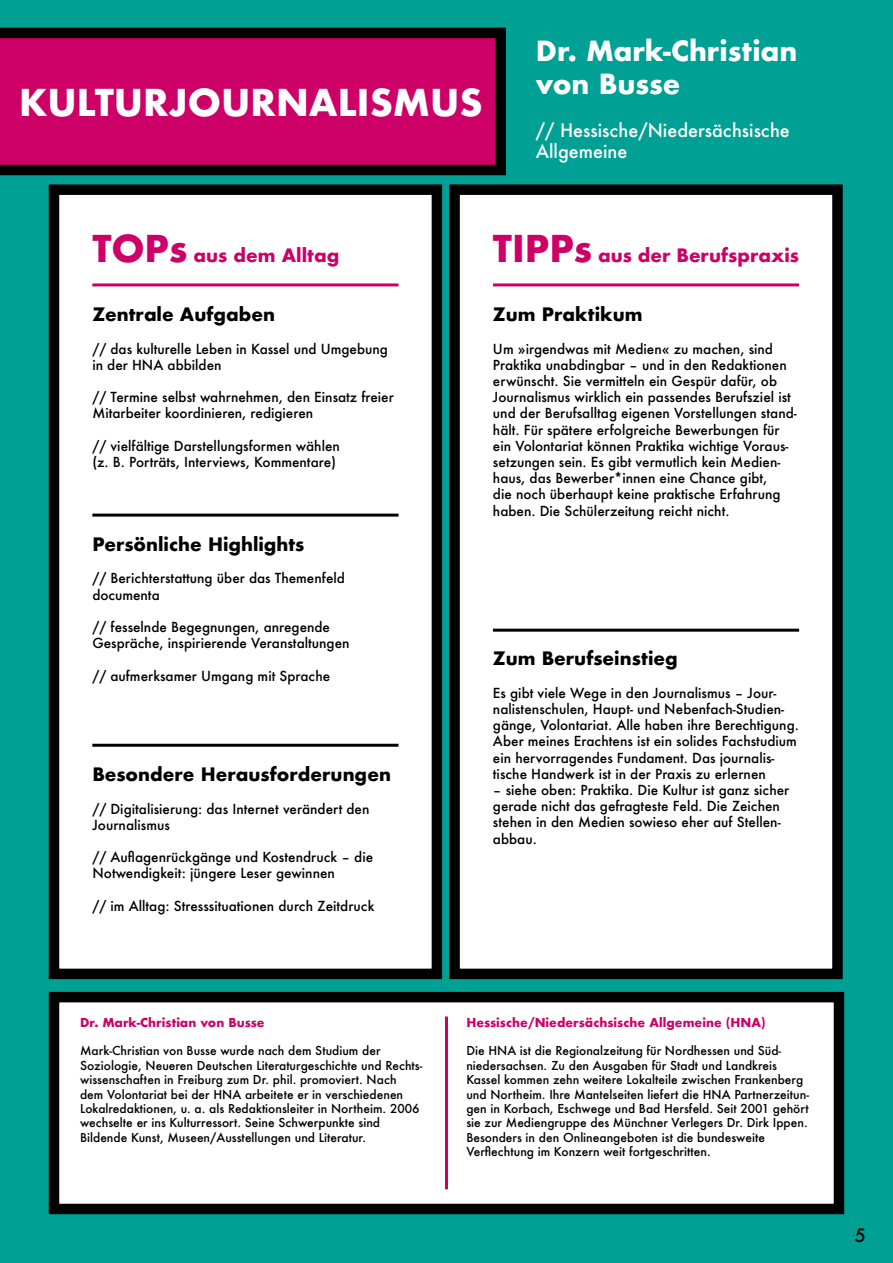
<style>
.page{position:relative;width:893px;height:1263px;background:#00a094}
.page>*{position:absolute;margin:0;border:0;box-sizing:border-box;transform-origin:0 0}
.t1{font:700 36px "Futura";color:#fff}
.t2{font:700 27px "Futura";color:#fff}
.t3{font:700 18px "Futura";color:#000}
.t4{font:700 18px "Futura";color:#cd0068}
.t5{font:500 18px "Futura";color:#fff}
.t6{font:500 18px "Futura";color:#000}
.t7{font:500 13.5px/16.2px "Futura";color:#000}
.t8{font:500 12px/14.4px "Futura";color:#000}
.t9{font:700 12px "Futura";color:#cd0068}
.s1{font-size:36px}
</style>
<div class="page">
<svg style="left:0;top:28px;width:506px;height:147px;background:#ad0057"></svg>
<div style="left:54px;top:190px;width:383px;height:784px;background:#fff"></div>
<div style="left:49px;top:184px;width:393px;height:795px;border:10px solid #000"></div>
<div style="left:455px;top:190px;width:382px;height:784px;background:#fff"></div>
<div style="left:449px;top:184px;width:394px;height:795px;border:10px solid #000"></div>
<div style="left:54px;top:997px;width:785px;height:212px;background:#fff"></div>
<div style="left:49px;top:992px;width:795px;height:222px;border:10px solid #000"></div>
<hr style="left:92px;top:283px;width:307px;height:3px;background:#cd0068">
<hr style="left:92px;top:514px;width:307px;height:3px;background:#000">
<hr style="left:92px;top:744px;width:307px;height:3px;background:#000">
<hr style="left:493px;top:283px;width:306px;height:3px;background:#cd0068">
<hr style="left:493px;top:629px;width:306px;height:3px;background:#000">
<hr style="left:445px;top:1016px;width:3px;height:173px;background:#cd0068">
<p class="t1" style="left:19px;top:76px;width:465px">KULTURJOURNALISMUS</p>
<p class="t2" style="left:536px;top:32px;width:263px">Dr. Mark-Christian</p>
<p class="t2" style="left:536px;top:64px;width:146px">von Busse</p>
<p class="t5" style="left:536px;top:118px;width:256px">// Hessische/Niedersächsische</p>
<p class="t5" style="left:536px;top:139px;width:93px">Allgemeine</p>
<p class="t4" style="left:92px;top:242px;width:248px"><span class="s1">TOPs</span> aus dem Alltag</p>
<p class="t4" style="left:493px;top:242px;width:308px"><span class="s1">TIPPs</span> aus der Berufspraxis</p>
<p class="t3" style="left:92px;top:301px;width:184px">Zentrale Aufgaben</p>
<p class="t7" style="left:92px;top:340px;width:297px">// das kulturelle Leben in Kassel und Umgebung in der HNA abbilden</p>
<p class="t7" style="left:92px;top:389px;width:303px">// Termine selbst wahrnehmen, den Einsatz freier<br>Mitarbeiter koordinieren, redigieren</p>
<p class="t7" style="left:92px;top:437px;width:249px">// vielfältige Darstellungsformen wählen</p>
<p class="t7" style="left:92px;top:454px;width:245px">(z. B. Porträts, Interviews, Kommentare)</p>
<p class="t3" style="left:92px;top:531px;width:214px">Persönliche Highlights</p>
<p class="t7" style="left:92px;top:570px;width:254px">// Berichterstattung über das Themenfeld</p>
<p class="t7" style="left:92px;top:586px;width:69px">documenta</p>
<p class="t7" style="left:92px;top:619px;width:239px">// fesselnde Begegnungen, anregende</p>
<p class="t7" style="left:92px;top:635px;width:259px">Gespräche, inspirierende Veranstaltungen</p>
<p class="t7" style="left:92px;top:667px;width:239px">// aufmerksamer Umgang mit Sprache</p>
<p class="t3" style="left:92px;top:761px;width:300px">Besondere Herausforderungen</p>
<p class="t7" style="left:92px;top:800px;width:279px">// Digitalisierung: das Internet verändert den<br>Journalismus</p>
<p class="t7" style="left:92px;top:849px;width:282px">// Auflagenrückgänge und Kostendruck – die<br>Notwendigkeit: jüngere Leser gewinnen</p>
<p class="t7" style="left:92px;top:897px;width:284px">// im Alltag: Stresssituationen durch Zeitdruck</p>
<p class="t9" style="left:80px;top:1013px;width:186px">Dr. Mark-Christian von Busse</p>
<p class="t8" style="left:80px;top:1043px;width:302px">Mark-Christian von Busse wurde nach dem Studium der</p>
<p class="t8" style="left:80px;top:1058px;width:344px">Soziologie, Neueren Deutschen Literaturgeschichte und Rechts&shy;wissenschaften in Freiburg zum Dr. phil. promoviert. Nach dem Volontariat bei der HNA arbeitete er in verschiedenen Lokalredaktionen, u. a. als Redaktionsleiter in Northeim. 2006 wechselte er ins Kulturressort. Seine Schwerpunkte sind</p>
<p class="t8" style="left:80px;top:1130px;width:288px">Bildende Kunst, Museen/Ausstellungen und Literatur.</p>
<p class="t3" style="left:493px;top:301px;width:151px">Zum Praktikum</p>
<p class="t7" style="left:493px;top:340px;width:305px">Um »irgendwas mit Medien« zu machen, sind Praktika unabdingbar – und in den Redaktionen erwünscht. Sie vermitteln ein Gespür dafür, ob Journalismus wirklich ein passendes Berufsziel ist und der Berufsalltag eigenen Vorstellungen stand&shy;hält. Für spätere erfolgreiche Bewerbungen für ein Volontariat können Praktika wichtige Voraus&shy;setzungen sein. Es gibt vermutlich kein Medien&shy;haus, das Bewerber*innen eine Chance gibt,<br>die noch überhaupt keine praktische Erfahrung haben. Die Schülerzeitung reicht nicht.</p>
<p class="t3" style="left:493px;top:645px;width:186px">Zum Berufseinstieg</p>
<p class="t7" style="left:493px;top:684px;width:307px">Es gibt viele Wege in den Journalismus – Jour&shy;nalistenschulen, Haupt- und Nebenfach-Studien&shy;gänge, Volontariat. Alle haben ihre Berechtigung.<br>Aber meines Erachtens ist ein solides Fachstudium ein hervorragendes Fundament. Das journalis&shy;tische Handwerk ist in der Praxis zu erlernen</p>
<p class="t7" style="left:493px;top:782px;width:298px">– siehe oben: Praktika. Die Kultur ist ganz sicher gerade nicht das gefragteste Feld. Die Zeichen stehen in den Medien sowieso eher auf Stellen&shy;abbau.</p>
<p class="t9" style="left:466px;top:1013px;width:301px">Hessische/Niedersächsische Allgemeine (HNA)</p>
<p class="t8" style="left:466px;top:1043px;width:316px">Die HNA ist die Regionalzeitung für Nordhessen und Süd-</p>
<p class="t8" style="left:466px;top:1058px;width:312px">niedersachsen. Zu den Ausgaben für Stadt und Landkreis</p>
<p class="t8" style="left:466px;top:1072px;width:344px">Kassel kommen zehn weitere Lokalteile zwischen Frankenberg und Northeim. Ihre Mantelseiten liefert die HNA Partnerzeitun&shy;gen in Korbach, Eschwege und Bad Hersfeld. Seit 2001 gehört sie zur Mediengruppe des Münchner Verlegers Dr. Dirk Ippen.<br>Besonders in den Onlineangeboten ist die bundesweite</p>
<p class="t8" style="left:466px;top:1144px;width:246px">Verflechtung im Konzern weit fortgeschritten.</p>
<h3 class="t6" style="left:855px;top:1223px;width:13px">5</h3>
</div>
